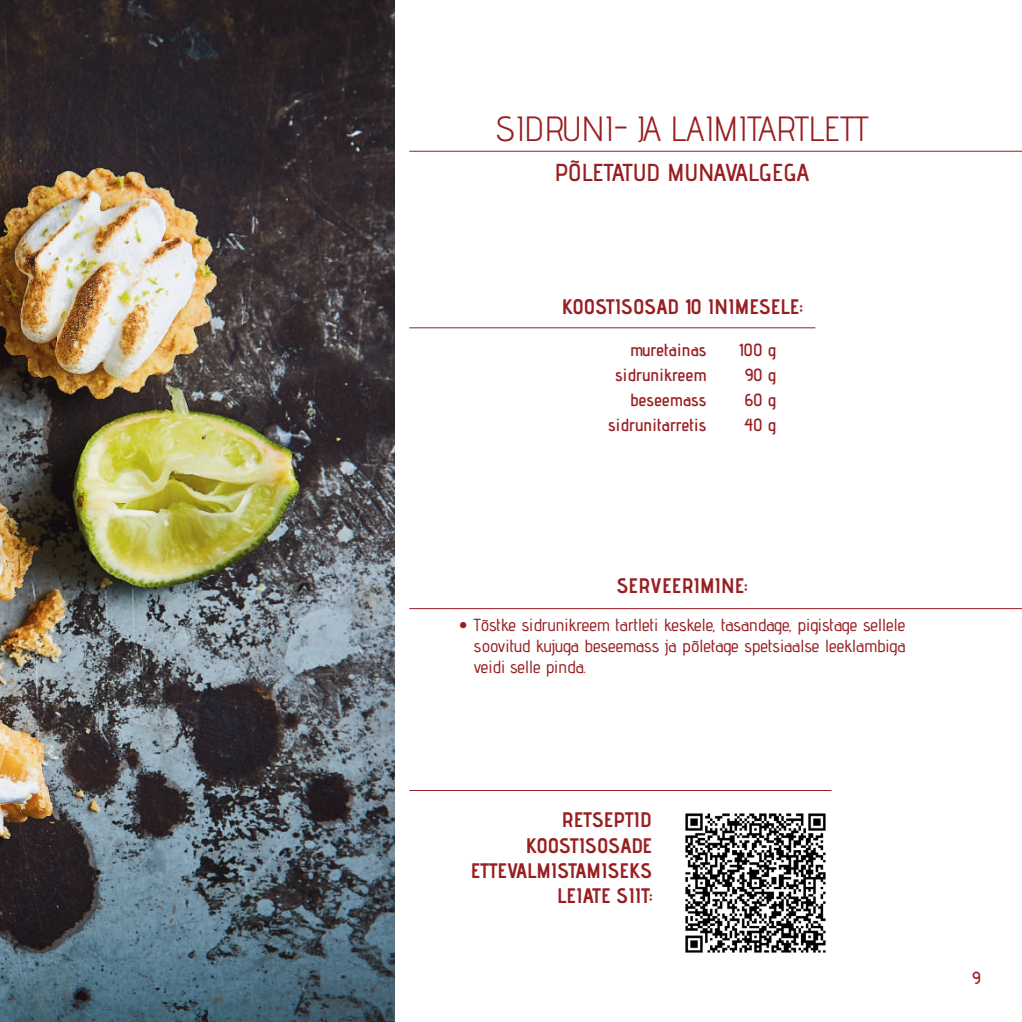
<style>
.page{position:relative;width:1022px;height:1022px;background:#fff}
.page>*{position:absolute;margin:0;border:0;box-sizing:border-box;transform-origin:0 0}
.t1{font:35px "Advent Pro";color:#981e21}
.t2{font:600 24.5px "Advent Pro";color:#981e21}
.t3{font:700 21px/25.2px "Advent Pro";color:#981e21;text-align:right}
.t4{font:500 17.5px/21px "Advent Pro";color:#981e21;text-align:justify}
.t5{font:600 17.5px "Advent Pro";letter-spacing:.01em;color:#981e21}
</style>
<div class="page">
<img style="left:0;top:0;width:394px;height:1022px">
<hr style="left:409px;top:327px;width:406px;height:1px;background:#981e21">
<hr style="left:409px;top:790px;width:422px;height:1px;background:#981e21">
<hr style="left:409px;top:608px;width:613px;height:1px;background:#981e21">
<img style="left:685px;top:813px;width:141px;height:140px">
<hr style="left:409px;top:151px;width:613px;height:1px;background:#981e21">
<h1 class="t1" style="left:496px;top:108px;width:374px">SIDRUNI- JA LAIMITARTLETT</h1>
<h2 class="t2" style="left:555px;top:157px;width:256px">PÕLETATUD MUNAVALGEGA</h2>
<p class="t3" style="left:562px;top:294px;width:242px">KOOSTISOSAD 10 INIMESELE:</p>
<p class="t5" style="left:630px;top:339px;width:78px">muretainas</p>
<p class="t5" style="left:739px;top:339px;width:38px">100 g</p>
<p class="t5" style="left:615px;top:364px;width:93px">sidrunikreem</p>
<p class="t5" style="left:745px;top:364px;width:32px">90 g</p>
<p class="t5" style="left:630px;top:389px;width:78px">beseemass</p>
<p class="t5" style="left:745px;top:389px;width:32px">60 g</p>
<p class="t5" style="left:608px;top:414px;width:100px">sidrunitarretis</p>
<p class="t5" style="left:744px;top:414px;width:33px">40 g</p>
<p class="t3" style="left:617px;top:573px;width:132px">SERVEERIMINE:</p>
<p class="t4" style="left:474px;top:614px;width:433px;text-indent:-15px">• Tõstke sidrunikreem tartleti keskele, tasandage, pigistage sellele soovitud kujuga beseemass ja põletage spetsiaalse leeklambiga veidi selle pinda.</p>
<p class="t3" style="left:471px;top:807px;width:183px">RETSEPTID<br>KOOSTISOSADE<br>ETTEVALMISTAMISEKS<br>LEIATE SIIT:</p>
<p class="t5" style="left:972px;top:967px;width:10px">9</p>
</div>
